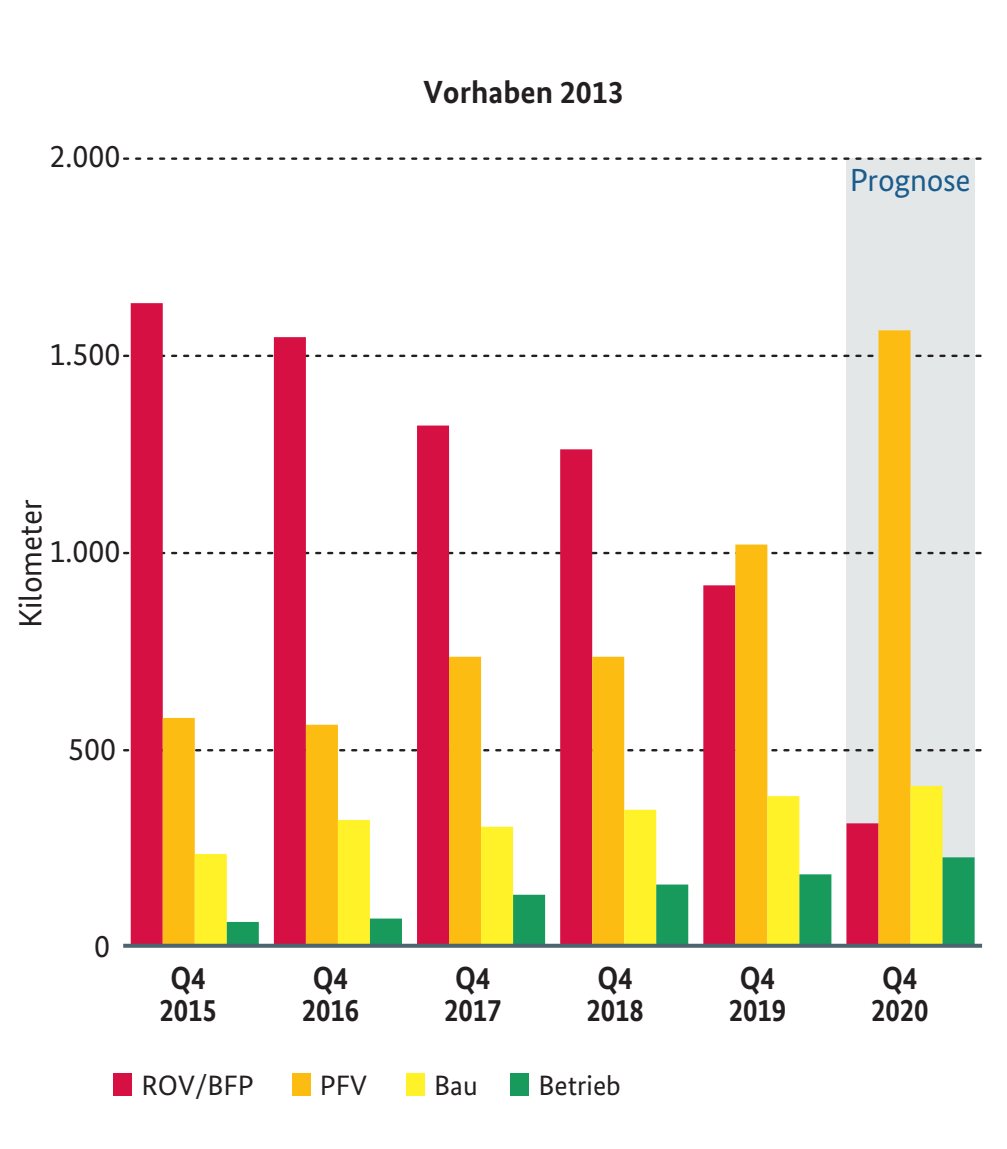
<style>
.page{position:relative;width:1007px;height:1149px;background:#fff}
.page>*{position:absolute;margin:0;border:0;box-sizing:border-box;transform-origin:0 0}
.t1{font:700 32px/32px "Bundes Sans";color:#231f20;text-align:center;scale:.9 1}
.t2{font:32px "Bundes Sans";color:#231f20}
.t3{font:700 32px "Bundes Sans";color:#231f20}
.t4{font:32px "Bundes Sans";letter-spacing:-.01em;color:#1a5c8d}
.t5{font:28px "Bundes Sans";color:#231f20}
</style>
<div class="page">
<div style="left:846px;top:158px;width:128px;height:785px;background:#e4e7e8"></div>
<svg style="left:124px;top:749px;width:858px;height:2px"></svg>
<svg style="left:124px;top:552px;width:858px;height:2px"></svg>
<svg style="left:124px;top:355px;width:858px;height:2px"></svg>
<svg style="left:124px;top:157px;width:858px;height:3px"></svg>
<div style="left:131px;top:303px;width:32px;height:640px;background:#d71043"></div>
<svg style="left:163px;top:330px;width:747px;height:613px"></svg>
<svg style="left:195px;top:786px;width:747px;height:157px"></svg>
<svg style="left:227px;top:857px;width:747px;height:86px"></svg>
<svg style="left:123px;top:943px;width:859px;height:4px;background:#626e67"></svg>
<div style="left:114px;top:1072px;width:18px;height:23px;background:#d71043"></div>
<div style="left:292px;top:1072px;width:18px;height:23px;background:#fdbc12"></div>
<div style="left:406px;top:1072px;width:18px;height:23px;background:#fff229"></div>
<div style="left:510px;top:1072px;width:19px;height:23px;background:#179a5c"></div>
<p class="t2" style="left:50px;top:137px;width:72px">2.000</p>
<p class="t2" style="left:50px;top:334px;width:72px">1.500</p>
<p class="t2" style="left:11px;top:628px;width:131px;rotate:-90deg">Kilometer</p>
<p class="t2" style="left:50px;top:532px;width:72px">1.000</p>
<p class="t2" style="left:68px;top:729px;width:49px">500</p>
<p class="t3" style="left:423px;top:72px;width:202px">Vorhaben 2013</p>
<p class="t4" style="left:849px;top:160px;width:122px">Prognose</p>
<p class="t2" style="left:94px;top:927px;width:17px">0</p>
<p class="t1" style="left:159px;top:961px;width:66px">Q4<br>2015</p>
<p class="t1" style="left:302px;top:961px;width:66px">Q4<br>2016</p>
<p class="t1" style="left:444px;top:961px;width:66px">Q4<br>2017</p>
<p class="t1" style="left:586px;top:961px;width:65px">Q4<br>2018</p>
<p class="t1" style="left:728px;top:961px;width:65px">Q4<br>2019</p>
<p class="t1" style="left:871px;top:961px;width:65px">Q4<br>2020</p>
<p class="t5" style="left:142px;top:1068px;width:114px">ROV/BFP</p>
<p class="t5" style="left:320px;top:1068px;width:49px">PFV</p>
<p class="t5" style="left:434px;top:1068px;width:45px">Bau</p>
<p class="t5" style="left:538px;top:1068px;width:84px">Betrieb</p>
</div>
